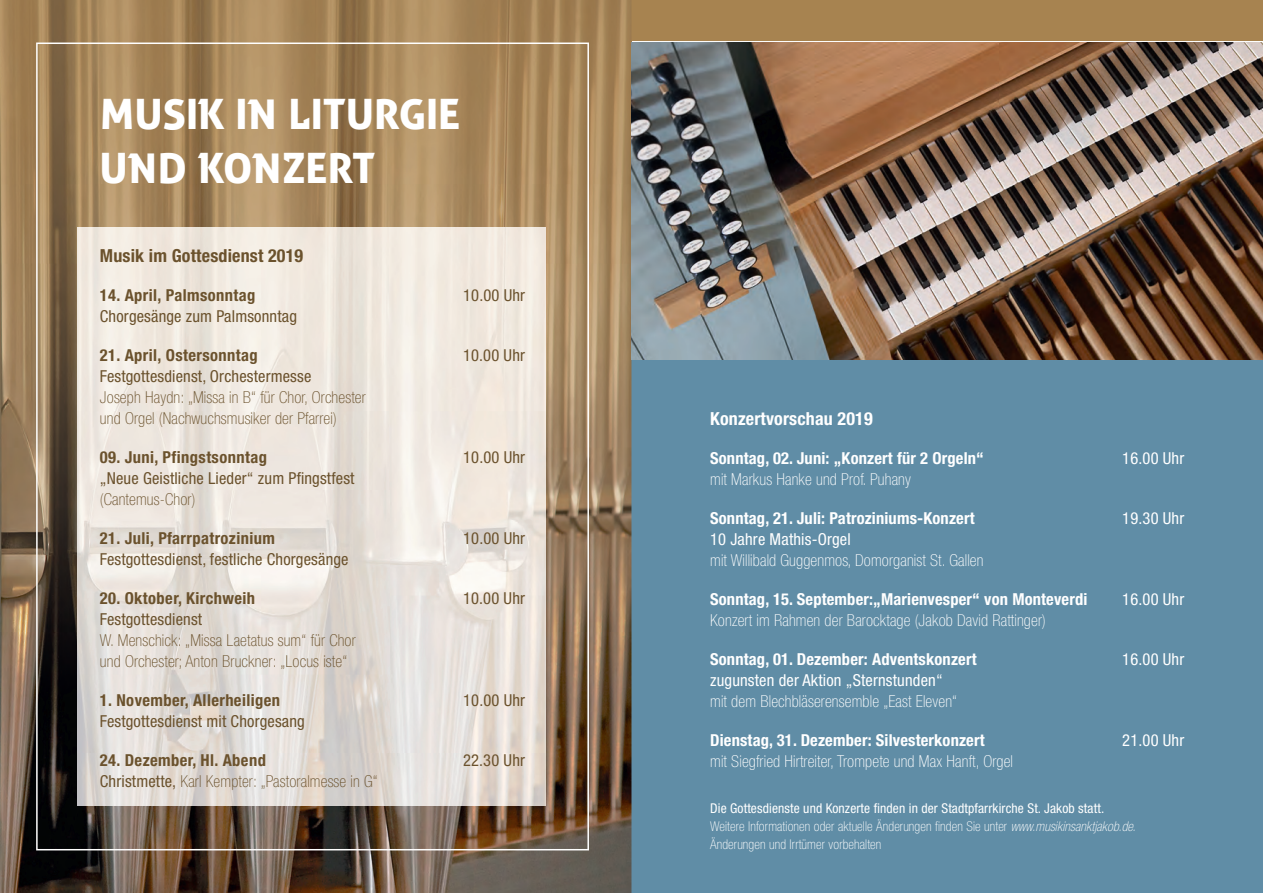
<style>
.page{position:relative;width:1263px;height:893px;background:#fff}
.page>*{position:absolute;margin:0;border:0;box-sizing:border-box;transform-origin:0 0}
.t1{font:42px/54px "zwodrei free,Bold";color:#fff}
.t2{font:700 condensed 18px "Helvetica Neue";letter-spacing:.01em;color:#6b522d}
.t3{font:700 condensed 18px "Helvetica Neue";letter-spacing:.01em;color:#fff}
.t4{font:condensed 16.5px "Helvetica Neue";letter-spacing:.01em;color:#6b522d}
.t5{font:100 condensed 16.5px/21px "Helvetica Neue";letter-spacing:.01em;color:#6b522d}
.t6{font:100 condensed 16.5px "Helvetica Neue";letter-spacing:.01em;color:#fff}
.t7{font:700 condensed 16.5px "Helvetica Neue";letter-spacing:.01em;color:#fff}
.t8{font:700 condensed 16.5px "Helvetica Neue";letter-spacing:.025em;color:#6b522d}
.t9{font:condensed 16.5px "Helvetica Neue";letter-spacing:.01em;color:#fff}
.t10{font:100 condensed 13.5px/18px "Helvetica Neue";letter-spacing:.01em;color:#fff}
.s1{font-weight:400}
.s2{font-style:italic}
</style>
<div class="page">
<div style="left:631px;top:43px;width:632px;height:850px;background:#608da6"></div>
<img style="left:0;top:0;width:631px;height:264px">
<img style="left:0;top:264px;width:105px;height:629px">
<img style="left:527px;top:264px;width:104px;height:629px">
<img style="left:105px;top:806px;width:422px;height:87px">
<img style="left:78px;top:227px;width:468px;height:579px">
<img style="left:632px;top:43px;width:631px;height:316px">
<svg style="left:577px;top:0;width:686px;height:43px;background:#a88554"></svg>
<h1 class="t1" style="left:100px;top:88px;width:362px">MUSIK IN LITURGIE<br>UND KONZERT</h1>
<p class="t2" style="left:100px;top:245px;width:205px">Musik im Gottesdienst 2019</p>
<p class="t8" style="left:100px;top:285px;width:157px">14. April, Palmsonntag</p>
<p class="t4" style="left:463px;top:286px;width:64px">10.00 Uhr</p>
<p class="t4" style="left:100px;top:307px;width:199px">Chorgesänge zum Palmsonntag</p>
<p class="t8" style="left:100px;top:345px;width:159px">21. April, Ostersonntag</p>
<p class="t4" style="left:463px;top:346px;width:64px">10.00 Uhr</p>
<p class="t4" style="left:100px;top:367px;width:213px">Festgottesdienst, Orchestermesse</p>
<p class="t5" style="left:100px;top:386px;width:267px">Joseph Haydn: „Missa in B“ für Chor, Orchester und Orgel (Nachwuchsmusiker der Pfarrei)</p>
<p class="t8" style="left:100px;top:447px;width:168px">09. Juni, Pfingstsonntag</p>
<p class="t4" style="left:463px;top:448px;width:64px">10.00 Uhr</p>
<p class="t4" style="left:100px;top:469px;width:256px">„Neue Geistliche Lieder“ zum Pfingstfest</p>
<p class="t5" style="left:100px;top:489px;width:97px">(Cantemus-Chor)</p>
<p class="t8" style="left:100px;top:528px;width:177px">21. Juli, Pfarrpatrozinium</p>
<p class="t4" style="left:463px;top:529px;width:64px">10.00 Uhr</p>
<p class="t4" style="left:100px;top:550px;width:250px">Festgottesdienst, festliche Chorgesänge</p>
<p class="t8" style="left:100px;top:588px;width:157px">20. Oktober, Kirchweih</p>
<p class="t4" style="left:463px;top:589px;width:64px">10.00 Uhr</p>
<p class="t4" style="left:100px;top:610px;width:104px">Festgottesdienst</p>
<p class="t5" style="left:100px;top:630px;width:257px">W. Menschick: „Missa Laetatus sum“ für Chor und Orchester; Anton Bruckner: „Locus iste“</p>
<p class="t8" style="left:100px;top:690px;width:182px">1. November, Allerheiligen</p>
<p class="t4" style="left:463px;top:691px;width:64px">10.00 Uhr</p>
<p class="t4" style="left:100px;top:712px;width:206px">Festgottesdienst mit Chorgesang</p>
<p class="t8" style="left:100px;top:750px;width:167px">24. Dezember, Hl. Abend</p>
<p class="t4" style="left:463px;top:751px;width:64px">22.30 Uhr</p>
<p class="t5" style="left:100px;top:771px;width:279px"><span class="s1">Christmette,</span> Karl Kempter: „Pastoralmesse in G“</p>
<p class="t3" style="left:710px;top:407px;width:164px">Konzertvorschau 2019</p>
<p class="t7" style="left:710px;top:448px;width:275px">Sonntag, 02. Juni: „Konzert für 2 Orgeln“</p>
<p class="t9" style="left:1122px;top:448px;width:64px">16.00 Uhr</p>
<p class="t6" style="left:710px;top:470px;width:202px">mit Markus Hanke und Prof. Puhany</p>
<p class="t7" style="left:710px;top:508px;width:266px">Sonntag, 21. Juli: Patroziniums-Konzert</p>
<p class="t9" style="left:1122px;top:508px;width:64px">19.30 Uhr</p>
<p class="t9" style="left:710px;top:529px;width:142px">10 Jahre Mathis-Orgel</p>
<p class="t6" style="left:710px;top:551px;width:275px">mit Willibald Guggenmos, Domorganist St. Gallen</p>
<p class="t7" style="left:710px;top:589px;width:379px">Sonntag, 15. September:„Marienvesper“ von Monteverdi</p>
<p class="t9" style="left:1122px;top:589px;width:64px">16.00 Uhr</p>
<p class="t6" style="left:710px;top:611px;width:337px">Konzert im Rahmen der Barocktage (Jakob David Rattinger)</p>
<p class="t7" style="left:710px;top:649px;width:268px">Sonntag, 01. Dezember: Adventskonzert</p>
<p class="t9" style="left:1122px;top:649px;width:64px">16.00 Uhr</p>
<p class="t9" style="left:710px;top:670px;width:234px">zugunsten der Aktion „Sternstunden“</p>
<p class="t6" style="left:710px;top:692px;width:248px">mit dem Blechbläserensemble „East Eleven“</p>
<p class="t7" style="left:710px;top:730px;width:276px">Dienstag, 31. Dezember: Silvesterkonzert</p>
<p class="t9" style="left:1122px;top:730px;width:64px">21.00 Uhr</p>
<p class="t6" style="left:710px;top:752px;width:304px">mit Siegfried Hirtreiter, Trompete und Max Hanft, Orgel</p>
<p class="t10" style="left:710px;top:799px;width:427px"><span class="s1">Die Gottesdienste und Konzerte finden in der Stadtpfarrkirche St. Jakob statt.<br></span>Weitere Informationen oder aktuelle Änderungen finden Sie unter <span class="s2">www.musikinsanktjakob.de.<br></span>Änderungen und Irrtümer vorbehalten</p>
</div>
